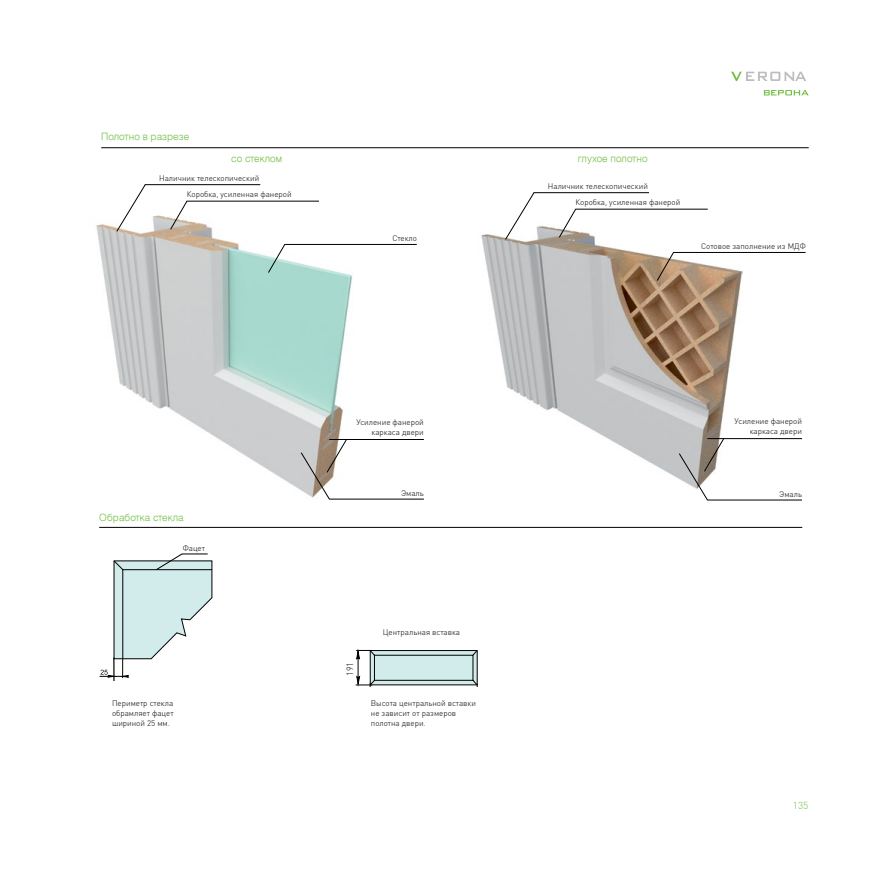
<style>
.page{position:relative;width:879px;height:879px;background:#fff}
.page>*{position:absolute;margin:0;border:0;box-sizing:border-box;transform-origin:0 0}
.t1{font:300 10px "Helios";color:#72bf44}
.t2{font:300 10px "DIN Cyr";color:#72bf44}
.t3{font:300 9px "DIN Cyr";color:#000}
.t4{font:300 8px/9.6px "DIN Cyr";color:#000;text-align:right}
</style>
<div class="page">
<svg style="left:731px;top:72px;width:75px;height:9px"></svg>
<svg style="left:764px;top:90px;width:44px;height:5px"></svg>
<hr style="left:99px;top:527px;width:703px;height:1px;background:#000">
<svg style="left:355px;top:650px;width:123px;height:36px;background:#b7cbca"></svg>
<div style="left:346px;top:656px;width:10px;height:20px;background:#fff"></div>
<svg style="left:100px;top:553px;width:112px;height:127px"></svg>
<hr style="left:101px;top:147px;width:707px;height:1px;background:#000">
<img style="left:96px;top:215px;width:259px;height:284px">
<img style="left:481px;top:226px;width:261px;height:252px">
<svg style="left:116px;top:184px;width:30px;height:48px"></svg>
<svg style="left:505px;top:193px;width:29px;height:47px"></svg>
<svg style="left:170px;top:200px;width:18px;height:30px"></svg>
<svg style="left:559px;top:208px;width:17px;height:30px"></svg>
<svg style="left:268px;top:244px;width:17px;height:29px"></svg>
<svg style="left:656px;top:252px;width:18px;height:29px"></svg>
<svg style="left:300px;top:439px;width:47px;height:61px"></svg>
<svg style="left:678px;top:438px;width:46px;height:62px"></svg>
<hr style="left:145px;top:184px;width:115px;height:1px;background:#000">
<hr style="left:533px;top:192px;width:116px;height:1px;background:#000">
<hr style="left:187px;top:201px;width:132px;height:1px;background:#000">
<hr style="left:575px;top:209px;width:133px;height:1px;background:#000">
<hr style="left:284px;top:244px;width:133px;height:1px;background:#000">
<hr style="left:673px;top:252px;width:132px;height:1px;background:#000">
<hr style="left:329px;top:439px;width:95px;height:1px;background:#000">
<hr style="left:707px;top:438px;width:95px;height:1px;background:#000">
<hr style="left:329px;top:499px;width:95px;height:1px;background:#000">
<hr style="left:707px;top:500px;width:95px;height:1px;background:#000">
<p class="t1" style="left:101px;top:131px;width:89px">Полотно в разрезе</p>
<p class="t1" style="left:231px;top:153px;width:53px">со стеклом</p>
<p class="t1" style="left:578px;top:153px;width:71px">глухое полотно</p>
<p class="t4" style="left:159px;top:174px;width:102px">Наличник телескопический</p>
<p class="t4" style="left:548px;top:182px;width:102px">Наличник телескопический</p>
<p class="t4" style="left:187px;top:190px;width:106px">Коробка, усиленная фанерой</p>
<p class="t4" style="left:575px;top:198px;width:106px">Коробка, усиленная фанерой</p>
<p class="t4" style="left:392px;top:233px;width:26px">Стекло</p>
<p class="t4" style="left:701px;top:241px;width:106px">Сотовое заполнение из МДФ</p>
<p class="t4" style="left:356px;top:417px;width:69px">Усиление фанерой каркаса двери</p>
<p class="t4" style="left:734px;top:416px;width:69px">Усиление фанерой каркаса двери</p>
<p class="t1" style="left:99px;top:512px;width:86px">Обработка стекла</p>
<p class="t4" style="left:183px;top:544px;width:24px">Фацет</p>
<p class="t4" style="left:112px;top:699px;width:63px;text-align:justify">Периметр стекла обрамляет фацет шириной 25 мм.</p>
<p class="t4" style="left:401px;top:488px;width:24px">Эмаль</p>
<p class="t4" style="left:779px;top:489px;width:24px">Эмаль</p>
<p class="t3" style="left:345px;top:676px;width:15px;rotate:-90deg">191</p>
<p class="t4" style="left:383px;top:628px;width:79px">Центральная вставка</p>
<p class="t4" style="left:371px;top:699px;width:107px;text-align:left">Высота центральной вставки не зависит от размеров полотна двери.</p>
<p class="t2" style="left:793px;top:799px;width:17px">135</p>
</div>
